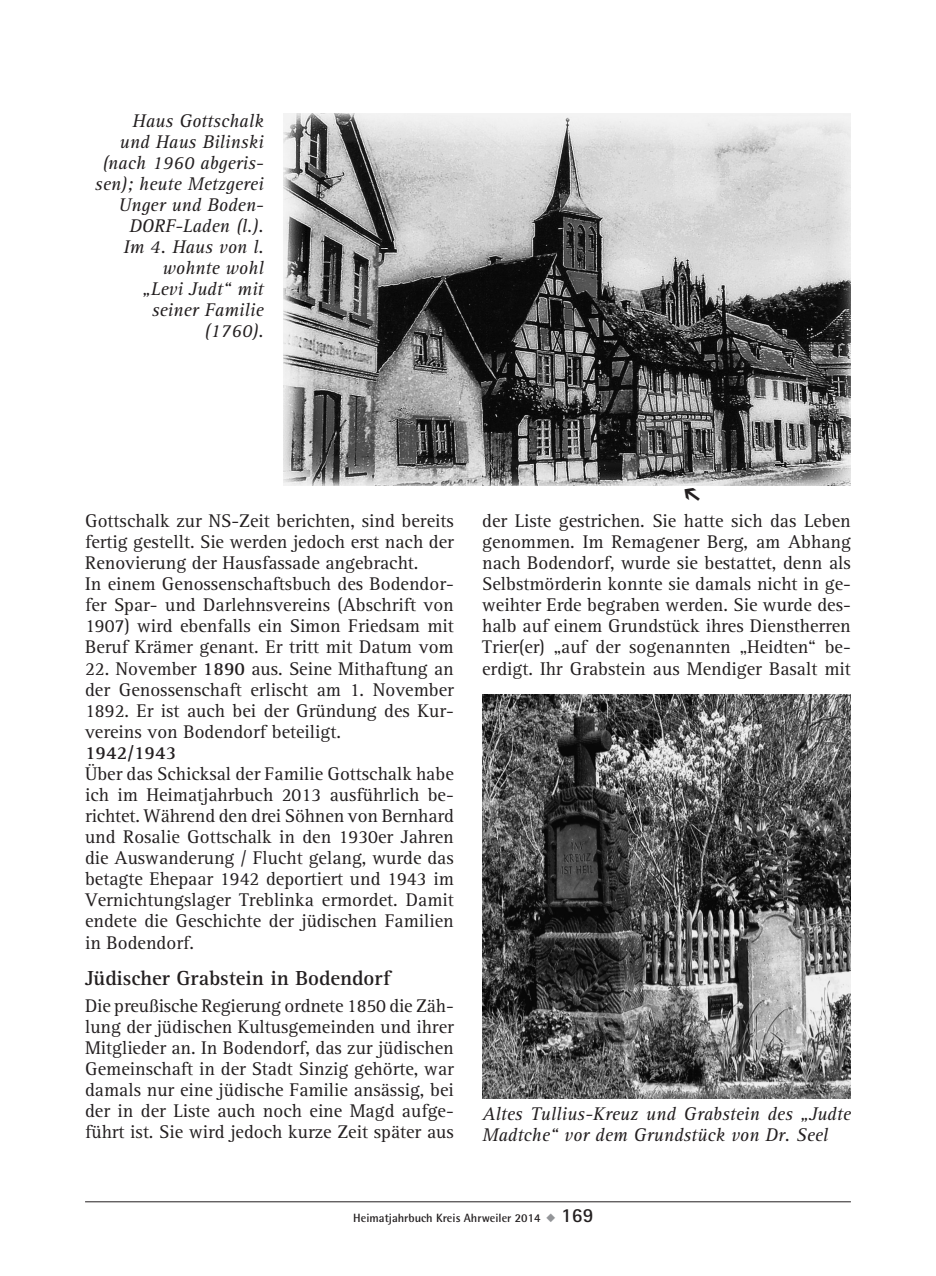
<style>
.page{position:relative;width:936px;height:1276px;background:#fff}
.page>*{position:absolute;margin:0;border:0;box-sizing:border-box;transform-origin:0 0}
.t1{font:700 21px "AT Rotis Serif";color:#231f20}
.t2{font:19px/21px "AT Rotis Serif";color:#231f20;text-align:justify}
.t3{font:italic 19px/21px "AT Rotis Serif";color:#231f20;text-align:right}
.t4{font:700 19px "AT Rotis Serif";color:#231f20}
.t5{font:700 12px "Rotis Semi Sans";color:#231f20}
.s1{font-weight:700}
.s2{color:#939598}
.s3{font-family:"Rotis Sans Serif";font-size:20px}
</style>
<div class="page">
<hr style="left:85px;top:1201px;width:765px;height:1px;background:#231f20">
<img style="left:283px;top:113px;width:567px;height:372px">
<img style="left:482px;top:695px;width:368px;height:403px">
<svg style="left:681px;top:484px;width:21px;height:2px"></svg>
<p class="t3" style="left:95px;top:110px;width:170px">Haus Gottschalk<br>und Haus Bilinski (nach 1960 abgeris&shy;sen); heute Metzgerei<br>Unger und Boden-<br>DORF-Laden (l.).<br>Im 4. Haus von l. wohnte wohl<br>„Levi Judt“ mit seiner Familie (1760).</p>
<p class="t2" style="left:85px;top:511px;width:370px;text-align:left">Gottschalk zur NS-Zeit berichten, sind bereits fertig gestellt. Sie werden jedoch erst nach der Renovierung der Hausfassade angebracht.<br>In einem Genossenschaftsbuch des Bodendor&shy;fer Spar- und Darlehnsvereins (Abschrift von 1907) wird ebenfalls ein Simon Friedsam mit Beruf Krämer genant. Er tritt mit Datum vom</p>
<p class="t2" style="left:85px;top:658px;width:370px">22. November <span class="s1">1890</span> aus. Seine Mithaftung an der Genossenschaft erlischt am 1. November 1892. Er ist auch bei der Gründung des Kur&shy;vereins von Bodendorf beteiligt.</p>
<p class="t4" style="left:85px;top:741px;width:93px">1942/1943</p>
<p class="t2" style="left:85px;top:763px;width:370px">Über das Schicksal der Familie Gottschalk habe ich im Heimatjahrbuch 2013 ausführlich be&shy;richtet. Während den drei Söhnen von Bernhard und Rosalie Gottschalk in den 1930er Jahren die Auswanderung / Flucht gelang, wurde das betagte Ehepaar 1942 deportiert und 1943 im Vernichtungslager Treblinka ermordet. Damit endete die Geschichte der jüdischen Familien in Bodendorf.</p>
<p class="t1" style="left:85px;top:966px;width:306px">Jüdischer Grabstein in Bodendorf</p>
<p class="t2" style="left:85px;top:995px;width:370px">Die preußische Regierung ordnete 1850 die Zäh&shy;lung der jüdischen Kultusgemeinden und ihrer Mitglieder an. In Bodendorf, das zur jüdischen Gemeinschaft in der Stadt Sinzig gehörte, war damals nur eine jüdische Familie ansässig, bei der in der Liste auch noch eine Magd aufge&shy;führt ist. Sie wird jedoch kurze Zeit später aus</p>
<p class="t2" style="left:482px;top:511px;width:370px">der Liste gestrichen. Sie hatte sich das Leben genommen. Im Remagener Berg, am Abhang nach Bodendorf, wurde sie bestattet, denn als Selbstmörderin konnte sie damals nicht in ge&shy;weihter Erde begraben werden. Sie wurde des&shy;halb auf einem Grundstück ihres Dienstherren Trier(er) „auf der sogenannten „Heidten“ be&shy;erdigt. Ihr Grabstein aus Mendiger Basalt mit</p>
<p class="t3" style="left:482px;top:1104px;width:370px;text-align:left">Altes Tullius-Kreuz und Grabstein des „Judte<br>Madtche“ vor dem Grundstück von Dr. Seel</p>
<p class="t5" style="left:353px;top:1210px;width:242px">Heimatjahrbuch Kreis Ahrweiler 2014 <span class="s2">◆</span> <span class="s3">169</span></p>
</div>
